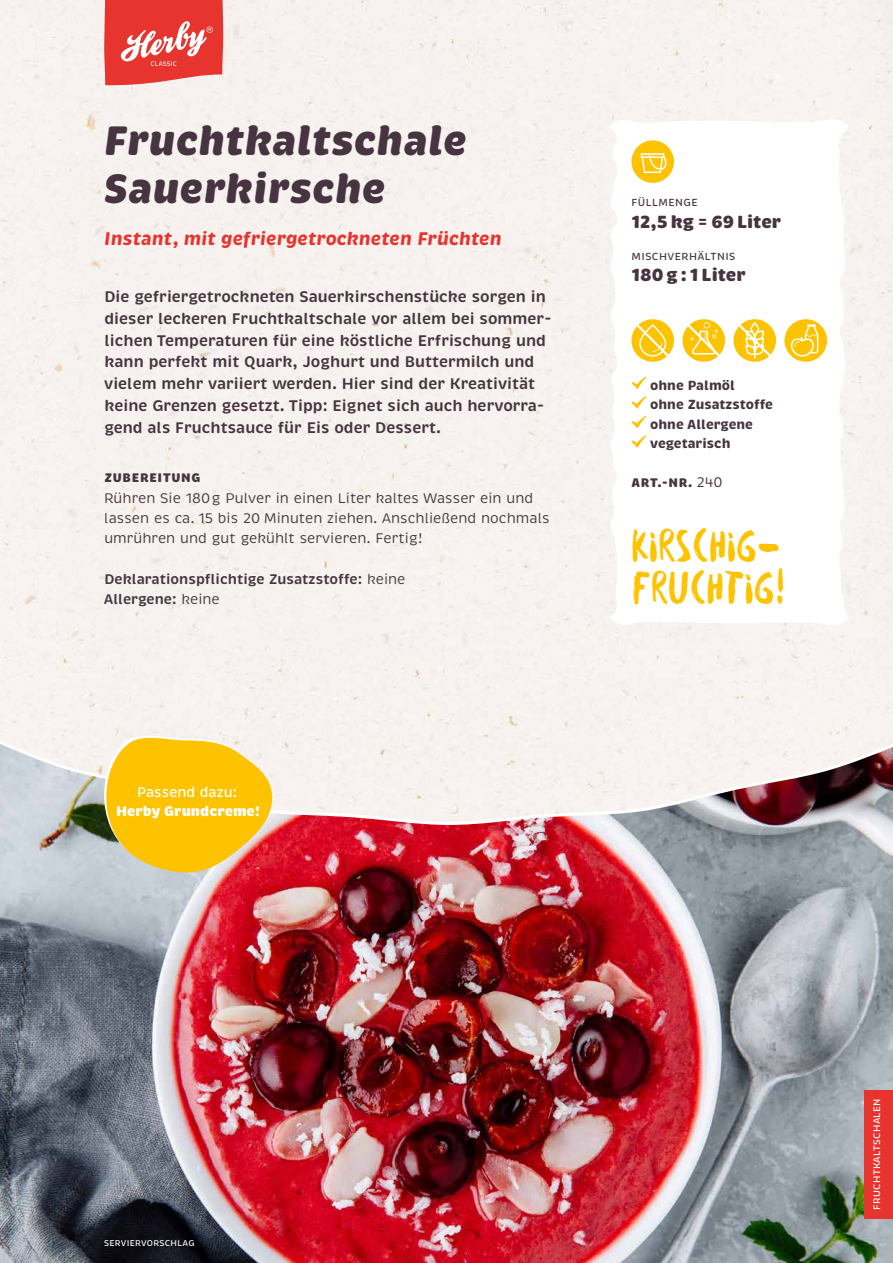
<style>
.page{position:relative;width:893px;height:1263px;background:#fff}
.page>*{position:absolute;margin:0;border:0;box-sizing:border-box;transform-origin:0 0}
.t1{font:49.5px/42px "Besom";letter-spacing:-.02em;color:#fdc300}
.t2{font:italic 900 42px/48px "Brevia";color:#463540}
.t3{font:italic 700 18.75px "Brevia";color:#e7342f}
.t4{font:900 18px "Brevia";color:#463540}
.t5{font:600 15.75px/21.8px "Brevia";color:#463540}
.t6{font:14.25px/20.2px "Brevia";color:#463540}
.t7{font:600 14.25px/20.2px "Brevia";color:#463540}
.t8{font:900 14.25px "Brevia";color:#fff}
.t9{font:500 14.25px "Brevia";color:#fff}
.t10{font:700 13.5px/19.5px "Brevia";color:#463540}
.t11{font:900 12.75px "Brevia";letter-spacing:.055em;color:#463540}
.t12{font:500 10.5px "Brevia";letter-spacing:.04em;color:#463540}
.t13{font:500 9.75px "Brevia";letter-spacing:.03em;color:#fff}
.t14{font:500 8.7px "Brevia";letter-spacing:.03em;color:#fff}
.s1{font-weight:400}
.s2{font-weight:400;font-size:14.25px}
</style>
<div class="page">
<img style="left:0;top:744px;width:893px;height:519px">
<svg style="left:603px;top:116px;width:251px;height:513px"></svg>
<svg style="left:631px;top:377px;width:15px;height:12px"></svg>
<svg style="left:631px;top:396px;width:15px;height:13px"></svg>
<svg style="left:631px;top:416px;width:15px;height:12px"></svg>
<svg style="left:631px;top:435px;width:15px;height:13px"></svg>
<svg style="left:631px;top:140px;width:43px;height:43px"></svg>
<svg style="left:631px;top:319px;width:43px;height:43px"></svg>
<svg style="left:682px;top:319px;width:43px;height:43px"></svg>
<svg style="left:733px;top:319px;width:43px;height:43px"></svg>
<svg style="left:752px;top:324px;width:6px;height:10px"></svg>
<svg style="left:784px;top:319px;width:43px;height:43px"></svg>
<svg style="left:104px;top:736px;width:168px;height:136px;background:#f5c12c"></svg>
<div style="left:864px;top:1090px;width:29px;height:128px;background:#e7342f"></div>
<div style="left:105px;top:1241px;width:90px;height:7px;background:#000;opacity:.5"></div>
<svg style="left:104px;top:0;width:119px;height:85px;background:#ea5652"></svg>
<h2 class="t2" style="left:104px;top:117px;width:365px">Fruchtkaltschale<br>Sauerkirsche</h2>
<p class="t3" style="left:104px;top:227px;width:399px">Instant, mit gefriergetrockneten Früchten</p>
<p class="t5" style="left:104px;top:286px;width:449px">Die gefriergetrockneten Sauerkirschenstücke sorgen in dieser leckeren Fruchtkaltschale vor allem bei sommer&shy;lichen Temperaturen für eine köstliche Erfrischung und kann perfekt mit Quark, Joghurt und Buttermilch und vielem mehr variiert werden. Hier sind der Kreativität keine Grenzen gesetzt. Tipp: Eignet sich auch hervorra&shy;gend als Fruchtsauce für Eis oder Dessert.</p>
<p class="t11" style="left:104px;top:470px;width:98px">ZUBEREITUNG</p>
<p class="t6" style="left:104px;top:488px;width:447px">Rühren Sie 180g Pulver in einen Liter kaltes Wasser ein und lassen es ca. 15 bis 20 Minuten ziehen. Anschließend nochmals umrühren und gut gekühlt servieren. Fertig!</p>
<p class="t7" style="left:104px;top:569px;width:303px">Deklarationspflichtige Zusatzstoffe: <span class="s1">keine<br></span>Allergene: <span class="s1">keine</span></p>
<p class="t9" style="left:137px;top:783px;width:101px">Passend dazu:</p>
<p class="t8" style="left:116px;top:802px;width:145px">Herby Grundcreme!</p>
<p class="t12" style="left:631px;top:196px;width:68px">FÜLLMENGE</p>
<p class="t4" style="left:631px;top:210px;width:151px">12,5 kg = 69 Liter</p>
<p class="t12" style="left:631px;top:249px;width:105px">MISCHVERHÄLTNIS</p>
<p class="t4" style="left:631px;top:263px;width:116px">180 g : 1 Liter</p>
<p class="t10" style="left:650px;top:375px;width:124px">ohne Palmöl<br>ohne Zusatzstoffe ohne Allergene vegetarisch</p>
<p class="t11" style="left:632px;top:475px;width:93px">ART.-NR. <span class="s2">240</span></p>
<h1 class="t1" style="left:631px;top:524px;width:155px">KIRSCHIG-<br>FRUCHTIG!</h1>
<p class="t14" style="left:104px;top:1237px;width:92px">SERVIERVORSCHLAG</p>
<p class="t13" style="left:871px;top:1210px;width:113px;rotate:-90deg">FRUCHTKALTSCHALEN</p>
</div>
